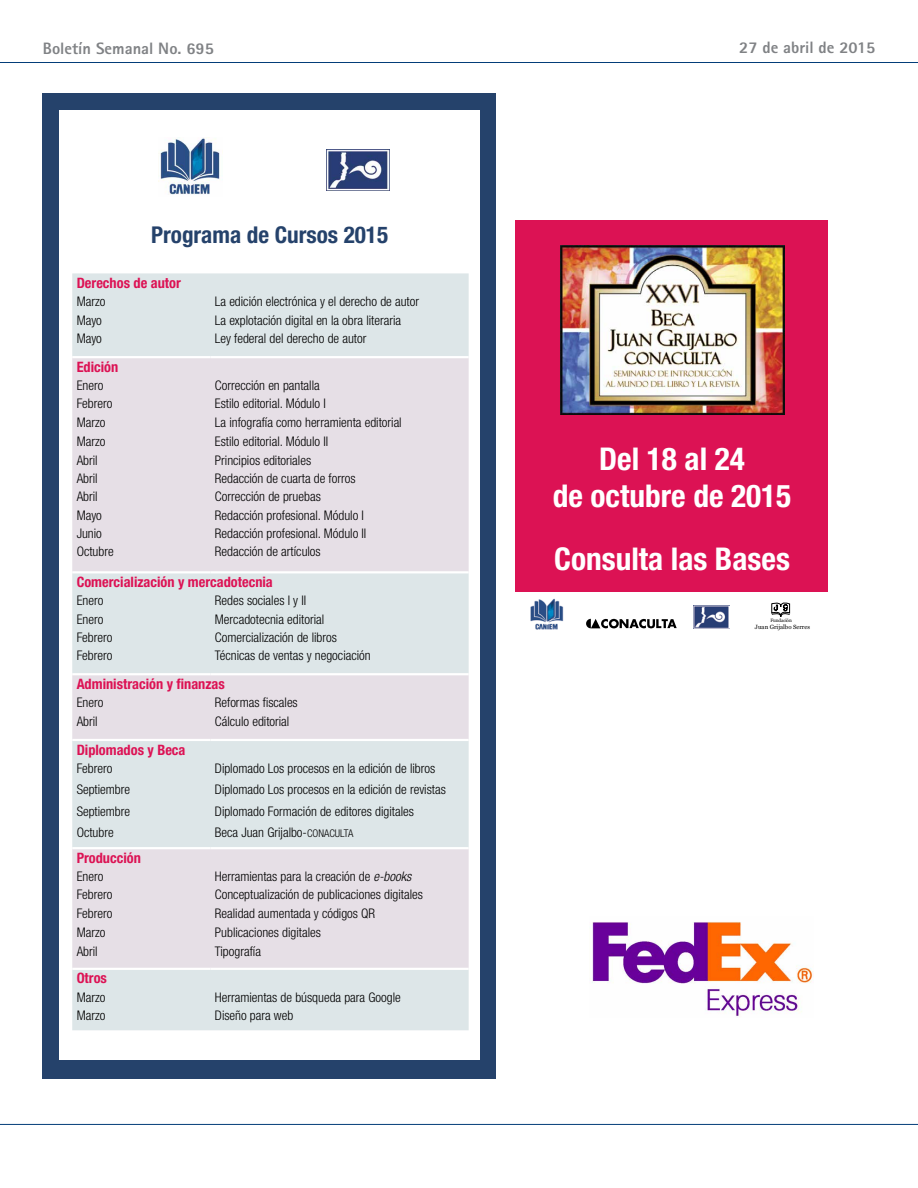
<style>
.page{position:relative;width:918px;height:1188px;background:#fff}
.page>*{position:absolute;margin:0;border:0;box-sizing:border-box;transform-origin:0 0}
.t1{font:700 condensed 31.35px/37.7px "Helvetica Neue LT Std";color:#fff;text-align:center}
.t2{font:700 condensed 23.25px "Helvetica Neue LT Std";color:#25426b}
.t3{font:800 16.5px "Rotis Sans Serif";color:#808285}
.t4{font:700 condensed 14.4px "Helvetica Neue LT Std";color:#dc1254}
.t5{font:300 condensed 13.2px "Helvetica Neue LT Std";color:#000}
.t6{font:6px "Georgia";color:#000}
.t7{font:4.8px "Georgia";letter-spacing:-.025em;color:#000}
.s1{font-family:"Helvetica Neue LT Std Lt Cn SC800";font-weight:400;font-stretch:normal;font-size:10.65px}
.s2{font-style:italic}
</style>
<div class="page">
<hr style="left:0;top:62px;width:918px;height:1px;background:#033d79">
<hr style="left:0;top:1124px;width:918px;height:1px;background:#033d79">
<div style="left:43px;top:93px;width:453px;height:986px;background:#25426b"></div>
<div style="left:59px;top:110px;width:421px;height:950px;background:#fff"></div>
<div style="left:72px;top:273px;width:397px;height:757px;background:#dde6e8"></div>
<svg style="left:72px;top:358px;width:397px;height:610px;background:#e3e1e6"></svg>
<hr style="left:72px;top:356px;width:138px;height:2px;background:#fff">
<hr style="left:210px;top:356px;width:259px;height:2px;background:#fff">
<hr style="left:72px;top:571px;width:138px;height:2px;background:#fff">
<hr style="left:210px;top:571px;width:259px;height:2px;background:#fff">
<hr style="left:72px;top:673px;width:138px;height:2px;background:#fff">
<hr style="left:210px;top:673px;width:259px;height:2px;background:#fff">
<hr style="left:72px;top:739px;width:138px;height:2px;background:#fff">
<hr style="left:210px;top:739px;width:259px;height:2px;background:#fff">
<hr style="left:72px;top:847px;width:138px;height:2px;background:#fff">
<hr style="left:210px;top:847px;width:259px;height:2px;background:#fff">
<hr style="left:72px;top:968px;width:138px;height:2px;background:#fff">
<hr style="left:210px;top:968px;width:259px;height:2px;background:#fff">
<img style="left:327px;top:149px;width:63px;height:41px">
<img style="left:160px;top:137px;width:60px;height:58px">
<img style="left:592px;top:922px;width:221px;height:95px">
<div style="left:516px;top:221px;width:312px;height:371px;background:#dc1254"></div>
<img style="left:561px;top:246px;width:223px;height:169px">
<img style="left:530px;top:598px;width:34px;height:32px">
<svg style="left:586px;top:619px;width:91px;height:9px"></svg>
<img style="left:694px;top:606px;width:35px;height:23px">
<svg style="left:771px;top:602px;width:19px;height:15px"></svg>
<p class="t3" style="left:43px;top:38px;width:173px">Boletín Semanal No. 695</p>
<p class="t3" style="left:739px;top:37px;width:138px">27 de abril de 2015</p>
<h2 class="t2" style="left:151px;top:220px;width:239px">Programa de Cursos 2015</h2>
<p class="t4" style="left:77px;top:274px;width:106px">Derechos de autor</p>
<p class="t5" style="left:77px;top:294px;width:30px">Marzo</p>
<p class="t5" style="left:215px;top:294px;width:206px">La edición electrónica y el derecho de autor</p>
<p class="t5" style="left:77px;top:312px;width:27px">Mayo</p>
<p class="t5" style="left:215px;top:312px;width:188px">La explotación digital en la obra literaria</p>
<p class="t5" style="left:77px;top:331px;width:27px">Mayo</p>
<p class="t5" style="left:215px;top:331px;width:153px">Ley federal del derecho de autor</p>
<p class="t4" style="left:77px;top:358px;width:43px">Edición</p>
<p class="t5" style="left:77px;top:378px;width:28px">Enero</p>
<p class="t5" style="left:215px;top:378px;width:106px">Corrección en pantalla</p>
<p class="t5" style="left:77px;top:396px;width:37px">Febrero</p>
<p class="t5" style="left:215px;top:396px;width:113px">Estilo editorial. Módulo I</p>
<p class="t5" style="left:77px;top:414px;width:30px">Marzo</p>
<p class="t5" style="left:215px;top:414px;width:188px">La infografía como herramienta editorial</p>
<p class="t5" style="left:77px;top:433px;width:30px">Marzo</p>
<p class="t5" style="left:215px;top:433px;width:115px">Estilo editorial. Módulo II</p>
<p class="t5" style="left:77px;top:453px;width:23px">Abril</p>
<p class="t5" style="left:215px;top:453px;width:98px">Principios editoriales</p>
<p class="t5" style="left:77px;top:471px;width:23px">Abril</p>
<p class="t5" style="left:215px;top:471px;width:142px">Redacción de cuarta de forros</p>
<p class="t5" style="left:77px;top:489px;width:23px">Abril</p>
<p class="t5" style="left:215px;top:489px;width:107px">Corrección de pruebas</p>
<p class="t5" style="left:77px;top:507px;width:27px">Mayo</p>
<p class="t5" style="left:215px;top:507px;width:151px">Redacción profesional. Módulo I</p>
<p class="t5" style="left:77px;top:526px;width:27px">Junio</p>
<p class="t5" style="left:215px;top:526px;width:153px">Redacción profesional. Módulo II</p>
<p class="t5" style="left:77px;top:544px;width:39px">Octubre</p>
<p class="t5" style="left:215px;top:544px;width:107px">Redacción de artículos</p>
<p class="t4" style="left:77px;top:573px;width:198px">Comercialización y mercadotecnia</p>
<p class="t5" style="left:77px;top:593px;width:28px">Enero</p>
<p class="t5" style="left:215px;top:593px;width:93px">Redes sociales I y II</p>
<p class="t5" style="left:77px;top:611px;width:28px">Enero</p>
<p class="t5" style="left:215px;top:611px;width:111px">Mercadotecnia editorial</p>
<p class="t5" style="left:77px;top:630px;width:37px">Febrero</p>
<p class="t5" style="left:215px;top:630px;width:124px">Comercialización de libros</p>
<p class="t5" style="left:77px;top:648px;width:37px">Febrero</p>
<p class="t5" style="left:215px;top:648px;width:157px">Técnicas de ventas y negociación</p>
<p class="t4" style="left:77px;top:675px;width:150px">Administración y finanzas</p>
<p class="t5" style="left:77px;top:695px;width:28px">Enero</p>
<p class="t5" style="left:215px;top:695px;width:84px">Reformas fiscales</p>
<p class="t5" style="left:77px;top:713px;width:23px">Abril</p>
<p class="t5" style="left:215px;top:713px;width:76px">Cálculo editorial</p>
<p class="t4" style="left:77px;top:741px;width:110px">Diplomados y Beca</p>
<p class="t5" style="left:77px;top:761px;width:37px">Febrero</p>
<p class="t5" style="left:215px;top:761px;width:222px">Diplomado Los procesos en la edición de libros</p>
<p class="t5" style="left:77px;top:782px;width:55px">Septiembre</p>
<p class="t5" style="left:215px;top:782px;width:232px">Diplomado Los procesos en la edición de revistas</p>
<p class="t5" style="left:77px;top:804px;width:55px">Septiembre</p>
<p class="t5" style="left:215px;top:804px;width:201px">Diplomado Formación de editores digitales</p>
<p class="t5" style="left:77px;top:824px;width:39px">Octubre</p>
<p class="t5" style="left:215px;top:824px;width:140px">Beca Juan Grijalbo-<span class="s1">CONACULTA</span></p>
<p class="t4" style="left:77px;top:849px;width:66px">Producción</p>
<p class="t5" style="left:77px;top:869px;width:28px">Enero</p>
<p class="t5" style="left:215px;top:869px;width:198px">Herramientas para la creación de <span class="s2">e-books</span></p>
<p class="t5" style="left:77px;top:887px;width:37px">Febrero</p>
<p class="t5" style="left:215px;top:887px;width:210px">Conceptualización de publicaciones digitales</p>
<p class="t5" style="left:77px;top:906px;width:37px">Febrero</p>
<p class="t5" style="left:215px;top:906px;width:162px">Realidad aumentada y códigos QR</p>
<p class="t5" style="left:77px;top:925px;width:30px">Marzo</p>
<p class="t5" style="left:215px;top:925px;width:108px">Publicaciones digitales</p>
<p class="t5" style="left:77px;top:943px;width:23px">Abril</p>
<p class="t5" style="left:215px;top:943px;width:48px">Tipografía</p>
<p class="t4" style="left:77px;top:970px;width:32px">Otros</p>
<p class="t5" style="left:77px;top:990px;width:30px">Marzo</p>
<p class="t5" style="left:215px;top:990px;width:187px">Herramientas de búsqueda para Google</p>
<p class="t5" style="left:77px;top:1008px;width:30px">Marzo</p>
<p class="t5" style="left:215px;top:1008px;width:80px">Diseño para web</p>
<h1 class="t1" style="left:553px;top:439px;width:240px">Del 18 al 24<br>de octubre de 2015</h1>
<h1 class="t1" style="left:554px;top:539px;width:237px">Consulta las Bases</h1>
<p class="t7" style="left:770px;top:618px;width:23px">Fundación</p>
<p class="t6" style="left:755px;top:623px;width:57px">Juan Grijalbo Serres</p>
</div>
